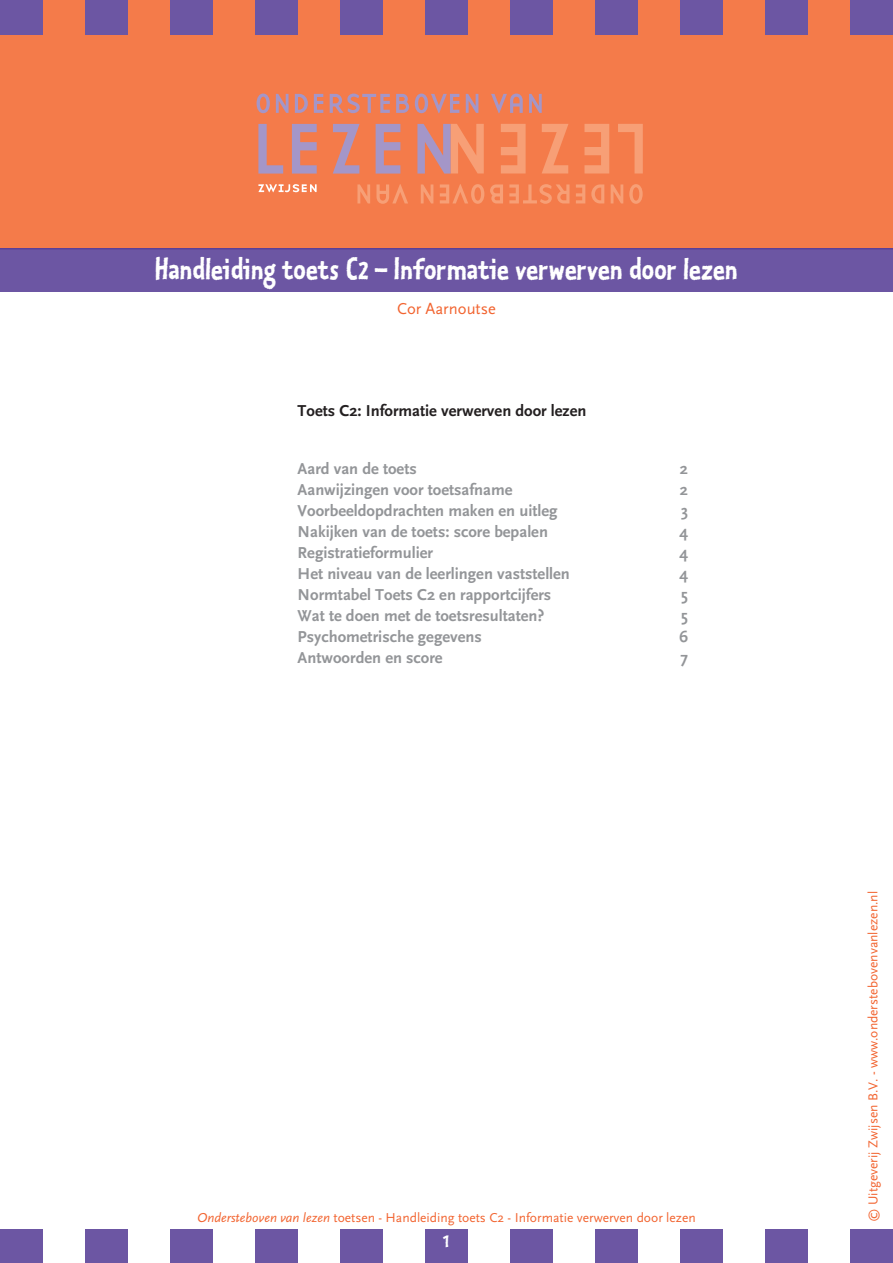
<style>
.page{position:relative;width:893px;height:1263px;background:#fff}
.page>*{position:absolute;margin:0;border:0;box-sizing:border-box;transform-origin:0 0}
._02_Eerste_pagina_02{font:33px "Kosmik Bold One";color:#fff}
._02_Eerste_pagina_02-2{font:700 16.5px "Scala Sans";color:#939598}
._02_Eerste_pagina_02-3{font:700 16.5px "Scala Sans";color:#231f20}
.t1{font:16.5px "Scala Sans";color:#f26430}
._01_Basispagina_01_G{font:13.5px "Scala Sans";color:#f26430}
.s1{font-style:italic}
</style>
<div class="page">
<div style="left:0;top:1229px;width:43px;height:34px;background:#6c56a3"></div>
<div style="left:85px;top:1229px;width:43px;height:34px;background:#6c56a3"></div>
<div style="left:170px;top:1229px;width:43px;height:34px;background:#6c56a3"></div>
<div style="left:255px;top:1229px;width:43px;height:34px;background:#6c56a3"></div>
<div style="left:340px;top:1229px;width:43px;height:34px;background:#6c56a3"></div>
<div style="left:425px;top:1229px;width:43px;height:34px;background:#6c56a3"></div>
<div style="left:510px;top:1229px;width:43px;height:34px;background:#6c56a3"></div>
<div style="left:595px;top:1229px;width:43px;height:34px;background:#6c56a3"></div>
<div style="left:680px;top:1229px;width:43px;height:34px;background:#6c56a3"></div>
<div style="left:765px;top:1229px;width:43px;height:34px;background:#6c56a3"></div>
<div style="left:850px;top:1229px;width:43px;height:34px;background:#6c56a3"></div>
<div style="left:0;top:249px;width:893px;height:42px;background:#6c56a3"></div>
<div style="left:0;top:0;width:893px;height:249px;background:#f47b4a"></div>
<div style="left:0;top:0;width:43px;height:35px;background:#6c56a3"></div>
<div style="left:85px;top:0;width:43px;height:35px;background:#6c56a3"></div>
<div style="left:170px;top:0;width:43px;height:35px;background:#6c56a3"></div>
<div style="left:255px;top:0;width:43px;height:35px;background:#6c56a3"></div>
<div style="left:340px;top:0;width:43px;height:35px;background:#6c56a3"></div>
<div style="left:425px;top:0;width:43px;height:35px;background:#6c56a3"></div>
<div style="left:510px;top:0;width:43px;height:35px;background:#6c56a3"></div>
<div style="left:595px;top:0;width:43px;height:35px;background:#6c56a3"></div>
<div style="left:680px;top:0;width:43px;height:35px;background:#6c56a3"></div>
<div style="left:765px;top:0;width:43px;height:35px;background:#6c56a3"></div>
<div style="left:850px;top:0;width:43px;height:35px;background:#6c56a3"></div>
<svg style="left:618px;top:124px;width:25px;height:49px"></svg>
<svg style="left:584px;top:124px;width:25px;height:49px"></svg>
<svg style="left:542px;top:124px;width:26px;height:49px"></svg>
<svg style="left:501px;top:124px;width:25px;height:49px"></svg>
<svg style="left:258px;top:124px;width:25px;height:50px"></svg>
<svg style="left:292px;top:124px;width:25px;height:50px"></svg>
<svg style="left:333px;top:124px;width:27px;height:50px"></svg>
<svg style="left:376px;top:124px;width:24px;height:50px"></svg>
<svg style="left:417px;top:124px;width:67px;height:50px;background:#dc8e7d"></svg>
<svg style="left:257px;top:94px;width:13px;height:19px"></svg>
<svg style="left:276px;top:94px;width:13px;height:19px"></svg>
<svg style="left:295px;top:94px;width:13px;height:19px"></svg>
<svg style="left:314px;top:94px;width:9px;height:19px"></svg>
<svg style="left:330px;top:94px;width:60px;height:19px"></svg>
<svg style="left:396px;top:94px;width:13px;height:19px"></svg>
<svg style="left:415px;top:94px;width:44px;height:19px"></svg>
<svg style="left:466px;top:94px;width:12px;height:19px"></svg>
<svg style="left:491px;top:94px;width:32px;height:19px"></svg>
<svg style="left:529px;top:94px;width:13px;height:19px"></svg>
<svg style="left:629px;top:184px;width:14px;height:20px"></svg>
<svg style="left:611px;top:184px;width:12px;height:19px"></svg>
<svg style="left:591px;top:184px;width:13px;height:19px"></svg>
<svg style="left:576px;top:184px;width:9px;height:19px"></svg>
<svg style="left:509px;top:184px;width:60px;height:20px"></svg>
<svg style="left:490px;top:184px;width:13px;height:19px"></svg>
<svg style="left:440px;top:184px;width:44px;height:20px"></svg>
<svg style="left:421px;top:184px;width:12px;height:19px"></svg>
<svg style="left:376px;top:184px;width:32px;height:20px"></svg>
<svg style="left:357px;top:184px;width:13px;height:19px"></svg>
<svg style="left:258px;top:184px;width:59px;height:8px"></svg>
<p class="_02_Eerste_pagina_02" style="left:155px;top:246px;width:584px">Handleiding toets C2 – Informatie verwerven door lezen</p>
<p class="t1" style="left:397px;top:300px;width:100px">Cor Aarnoutse</p>
<p class="_02_Eerste_pagina_02-3" style="left:298px;top:402px;width:290px">Toets C2: Informatie verwerven door lezen</p>
<p class="_02_Eerste_pagina_02-2" style="left:298px;top:460px;width:121px">Aard van de toets</p>
<p class="_02_Eerste_pagina_02-2" style="left:680px;top:460px;width:10px">2</p>
<p class="_02_Eerste_pagina_02-2" style="left:298px;top:481px;width:216px">Aanwijzingen voor toetsafname</p>
<p class="_02_Eerste_pagina_02-2" style="left:680px;top:481px;width:10px">2</p>
<p class="_02_Eerste_pagina_02-2" style="left:298px;top:502px;width:261px">Voorbeeldopdrachten maken en uitleg</p>
<p class="_02_Eerste_pagina_02-2" style="left:681px;top:502px;width:9px">3</p>
<p class="_02_Eerste_pagina_02-2" style="left:298px;top:523px;width:252px">Nakijken van de toets: score bepalen</p>
<p class="_02_Eerste_pagina_02-2" style="left:679px;top:523px;width:10px">4</p>
<p class="_02_Eerste_pagina_02-2" style="left:298px;top:544px;width:137px">Registratieformulier</p>
<p class="_02_Eerste_pagina_02-2" style="left:679px;top:544px;width:10px">4</p>
<p class="_02_Eerste_pagina_02-2" style="left:298px;top:565px;width:274px">Het niveau van de leerlingen vaststellen</p>
<p class="_02_Eerste_pagina_02-2" style="left:679px;top:565px;width:10px">4</p>
<p class="_02_Eerste_pagina_02-2" style="left:298px;top:586px;width:255px">Normtabel Toets C2 en rapportcijfers</p>
<p class="_02_Eerste_pagina_02-2" style="left:681px;top:586px;width:8px">5</p>
<p class="_02_Eerste_pagina_02-2" style="left:298px;top:607px;width:248px">Wat te doen met de toetsresultaten?</p>
<p class="_02_Eerste_pagina_02-2" style="left:681px;top:607px;width:8px">5</p>
<p class="_02_Eerste_pagina_02-2" style="left:298px;top:628px;width:186px">Psychometrische gegevens</p>
<p class="_02_Eerste_pagina_02-2" style="left:679px;top:628px;width:10px">6</p>
<p class="_02_Eerste_pagina_02-2" style="left:298px;top:649px;width:147px">Antwoorden en score</p>
<p class="_02_Eerste_pagina_02-2" style="left:680px;top:649px;width:9px">7</p>
<p class="_01_Basispagina_01_G" style="left:197px;top:1210px;width:500px"><span class="s1">Ondersteboven van lezen</span> toetsen - Handleiding toets C2 - Informatie verwerven door lezen</p>
<p class="_01_Basispagina_01_G" style="left:866px;top:1222px;width:332px;rotate:-90deg">© Uitgeverij Zwijsen B.V. - www.onderstebovenvanlezen.nl</p>
</div>
